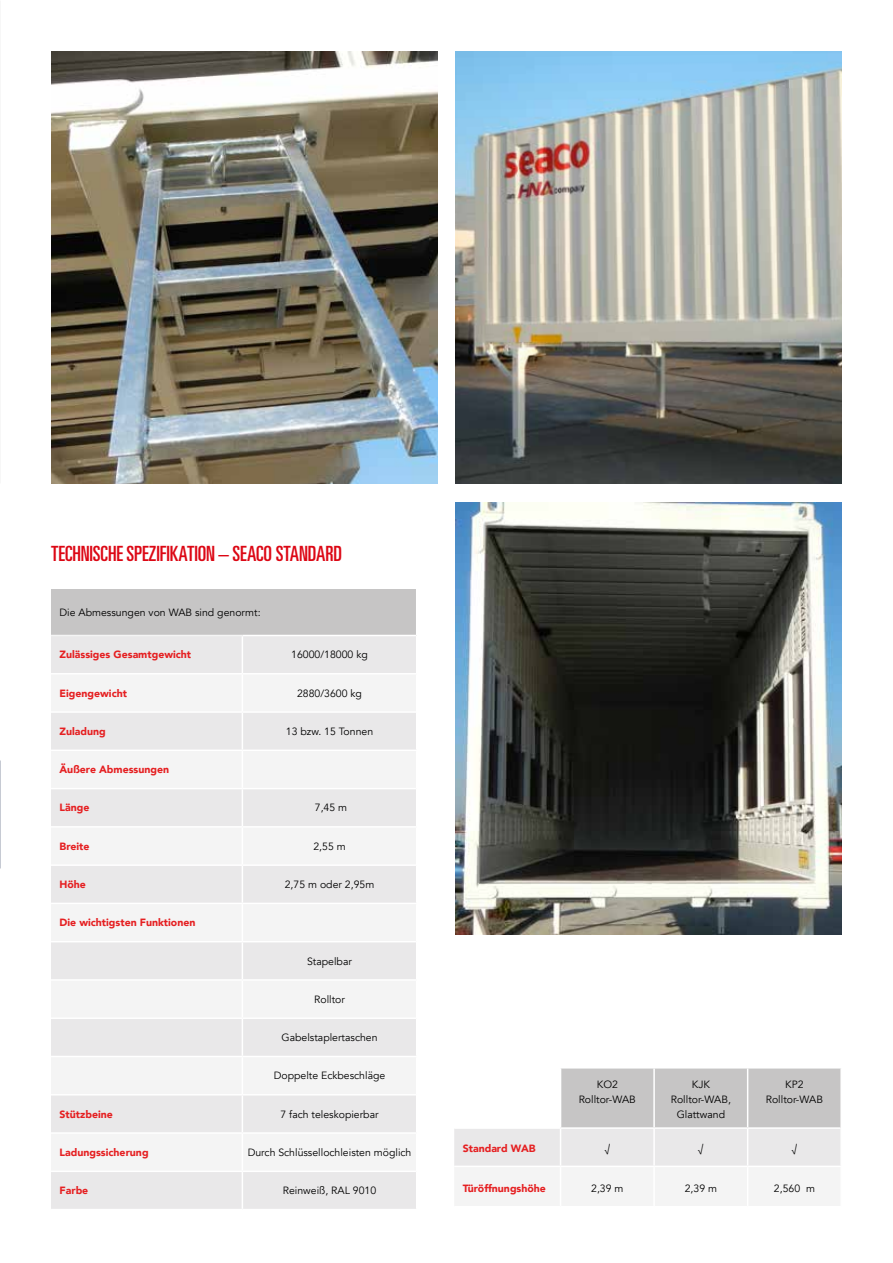
<style>
.page{position:relative;width:893px;height:1263px;background:#fff}
.page>*{position:absolute;margin:0;border:0;box-sizing:border-box;transform-origin:0 0}
.t1{font:ultra-condensed 21px "Univers LT Std";letter-spacing:-.005em;color:#dc0714}
.t2{font:10.5px/15px "Avenir";color:#000;text-align:center}
.t3{font:900 10.5px "Avenir";color:#e51f21}
</style>
<div class="page">
<img style="left:51px;top:51px;width:387px;height:433px">
<img style="left:455px;top:502px;width:387px;height:433px">
<div style="left:51px;top:589px;width:366px;height:46px;background:#c6c5c5"></div>
<div style="left:51px;top:636px;width:365px;height:573px;background:#e9e8e9"></div>
<svg style="left:51px;top:674px;width:365px;height:496px;fill:#f4f4f4"></svg>
<hr style="left:416px;top:589px;width:1px;height:46px;background:#fff">
<hr style="left:242px;top:636px;width:1px;height:37px;background:#fff">
<hr style="left:51px;top:673px;width:191px;height:1px;background:#fff">
<hr style="left:242px;top:673px;width:175px;height:1px;background:#fff">
<hr style="left:242px;top:674px;width:1px;height:37px;background:#fff">
<hr style="left:242px;top:713px;width:1px;height:36px;background:#fff">
<hr style="left:51px;top:749px;width:191px;height:2px;background:#fff">
<hr style="left:242px;top:749px;width:175px;height:2px;background:#fff">
<hr style="left:242px;top:751px;width:1px;height:37px;background:#fff">
<hr style="left:242px;top:789px;width:1px;height:37px;background:#fff">
<hr style="left:51px;top:826px;width:191px;height:2px;background:#fff">
<hr style="left:242px;top:826px;width:175px;height:2px;background:#fff">
<hr style="left:242px;top:828px;width:1px;height:36px;background:#fff">
<hr style="left:242px;top:866px;width:1px;height:37px;background:#fff">
<hr style="left:51px;top:903px;width:191px;height:1px;background:#fff">
<hr style="left:242px;top:903px;width:175px;height:1px;background:#fff">
<hr style="left:242px;top:904px;width:1px;height:37px;background:#fff">
<hr style="left:242px;top:942px;width:1px;height:37px;background:#fff">
<hr style="left:51px;top:979px;width:191px;height:2px;background:#fff">
<hr style="left:242px;top:979px;width:175px;height:2px;background:#fff">
<hr style="left:242px;top:981px;width:1px;height:36px;background:#fff">
<hr style="left:242px;top:1019px;width:1px;height:37px;background:#fff">
<hr style="left:51px;top:1056px;width:191px;height:1px;background:#fff">
<hr style="left:242px;top:1056px;width:175px;height:1px;background:#fff">
<hr style="left:242px;top:1057px;width:1px;height:37px;background:#fff">
<hr style="left:242px;top:1095px;width:1px;height:37px;background:#fff">
<hr style="left:51px;top:1132px;width:191px;height:2px;background:#fff">
<hr style="left:242px;top:1132px;width:175px;height:2px;background:#fff">
<hr style="left:242px;top:1134px;width:1px;height:36px;background:#fff">
<hr style="left:242px;top:1172px;width:1px;height:37px;background:#fff">
<hr style="left:51px;top:711px;width:191px;height:2px;background:#fff">
<hr style="left:242px;top:711px;width:174px;height:2px;background:#fff">
<hr style="left:51px;top:788px;width:191px;height:1px;background:#fff">
<hr style="left:242px;top:788px;width:174px;height:1px;background:#fff">
<hr style="left:51px;top:864px;width:191px;height:2px;background:#fff">
<hr style="left:242px;top:864px;width:174px;height:2px;background:#fff">
<hr style="left:51px;top:941px;width:191px;height:1px;background:#fff">
<hr style="left:242px;top:941px;width:174px;height:1px;background:#fff">
<hr style="left:51px;top:1017px;width:191px;height:2px;background:#fff">
<hr style="left:242px;top:1017px;width:174px;height:2px;background:#fff">
<hr style="left:51px;top:1094px;width:191px;height:1px;background:#fff">
<hr style="left:242px;top:1094px;width:174px;height:1px;background:#fff">
<hr style="left:51px;top:1170px;width:191px;height:2px;background:#fff">
<hr style="left:242px;top:1170px;width:174px;height:2px;background:#fff">
<hr style="left:51px;top:635px;width:191px;height:1px;background:#f4f4f4">
<svg style="left:454px;top:1068px;width:386px;height:138px"></svg>
<hr style="left:560px;top:1068px;width:1px;height:59px;background:#fff">
<hr style="left:653px;top:1068px;width:2px;height:59px;background:#fff">
<hr style="left:747px;top:1068px;width:1px;height:59px;background:#fff">
<hr style="left:560px;top:1129px;width:1px;height:36px;background:#fff">
<hr style="left:653px;top:1129px;width:2px;height:36px;background:#fff">
<hr style="left:747px;top:1129px;width:1px;height:36px;background:#fff">
<hr style="left:454px;top:1165px;width:107px;height:2px;background:#fff">
<hr style="left:561px;top:1165px;width:93px;height:2px;background:#fff">
<hr style="left:560px;top:1167px;width:1px;height:39px;background:#fff">
<hr style="left:654px;top:1165px;width:94px;height:2px;background:#fff">
<hr style="left:653px;top:1167px;width:2px;height:39px;background:#fff">
<hr style="left:748px;top:1165px;width:94px;height:2px;background:#fff">
<hr style="left:747px;top:1167px;width:1px;height:39px;background:#fff">
<hr style="left:454px;top:1127px;width:107px;height:2px;background:#fff">
<hr style="left:561px;top:1127px;width:93px;height:2px;background:#fff">
<hr style="left:654px;top:1127px;width:94px;height:2px;background:#fff">
<hr style="left:748px;top:1127px;width:92px;height:2px;background:#fff">
<img style="left:455px;top:51px;width:387px;height:433px">
<h1 class="t1" style="left:51px;top:542px;width:292px">TECHNISCHE SPEZIFIKATION – SEACO STANDARD</h1>
<p class="t2" style="left:60px;top:605px;width:203px">Die Abmessungen von WAB sind genormt:</p>
<p class="t3" style="left:60px;top:646px;width:133px">Zulässiges Gesamtgewicht</p>
<p class="t2" style="left:291px;top:647px;width:78px">16000/18000 kg</p>
<p class="t3" style="left:60px;top:684px;width:69px">Eigengewicht</p>
<p class="t2" style="left:297px;top:686px;width:66px">2880/3600 kg</p>
<p class="t3" style="left:60px;top:722px;width:48px">Zuladung</p>
<p class="t2" style="left:286px;top:724px;width:89px">13 bzw. 15 Tonnen</p>
<p class="t3" style="left:60px;top:760px;width:111px">Äußere Abmessungen</p>
<p class="t3" style="left:60px;top:799px;width:31px">Länge</p>
<p class="t2" style="left:315px;top:800px;width:34px">7,45 m</p>
<p class="t3" style="left:60px;top:837px;width:31px">Breite</p>
<p class="t2" style="left:313px;top:839px;width:34px">2,55 m</p>
<p class="t3" style="left:60px;top:875px;width:28px">Höhe</p>
<p class="t2" style="left:285px;top:877px;width:91px">2,75 m oder 2,95m</p>
<p class="t3" style="left:60px;top:914px;width:137px">Die wichtigsten Funktionen</p>
<p class="t2" style="left:307px;top:954px;width:46px">Stapelbar</p>
<p class="t2" style="left:314px;top:992px;width:32px">Rolltor</p>
<p class="t2" style="left:282px;top:1030px;width:98px">Gabelstaplertaschen</p>
<p class="t2" style="left:274px;top:1068px;width:113px">Doppelte Eckbeschläge</p>
<p class="t3" style="left:60px;top:1105px;width:55px">Stützbeine</p>
<p class="t2" style="left:280px;top:1107px;width:100px">7 fach teleskopierbar</p>
<p class="t3" style="left:60px;top:1143px;width:91px">Ladungssicherung</p>
<p class="t2" style="left:248px;top:1145px;width:165px">Durch Schlüssellochleisten möglich</p>
<p class="t3" style="left:60px;top:1181px;width:30px">Farbe</p>
<p class="t2" style="left:283px;top:1183px;width:95px">Reinweiß, RAL 9010</p>
<p class="t2" style="left:579px;top:1076px;width:59px">KO2<br>Rolltor-WAB</p>
<p class="t2" style="left:671px;top:1076px;width:62px">KJK<br>Rolltor-WAB,<br>Glattwand</p>
<p class="t2" style="left:766px;top:1077px;width:59px">KP2<br>Rolltor-WAB</p>
<p class="t3" style="left:463px;top:1140px;width:74px">Standard WAB</p>
<p class="t2" style="left:605px;top:1141px;width:7px">√</p>
<p class="t2" style="left:698px;top:1141px;width:7px">√</p>
<p class="t2" style="left:792px;top:1141px;width:7px">√</p>
<p class="t3" style="left:463px;top:1179px;width:85px">Türöffnungshöhe</p>
<p class="t2" style="left:591px;top:1181px;width:34px">2,39 m</p>
<p class="t2" style="left:685px;top:1181px;width:34px">2,39 m</p>
<p class="t2" style="left:774px;top:1181px;width:43px">2,560 m</p>
</div>
